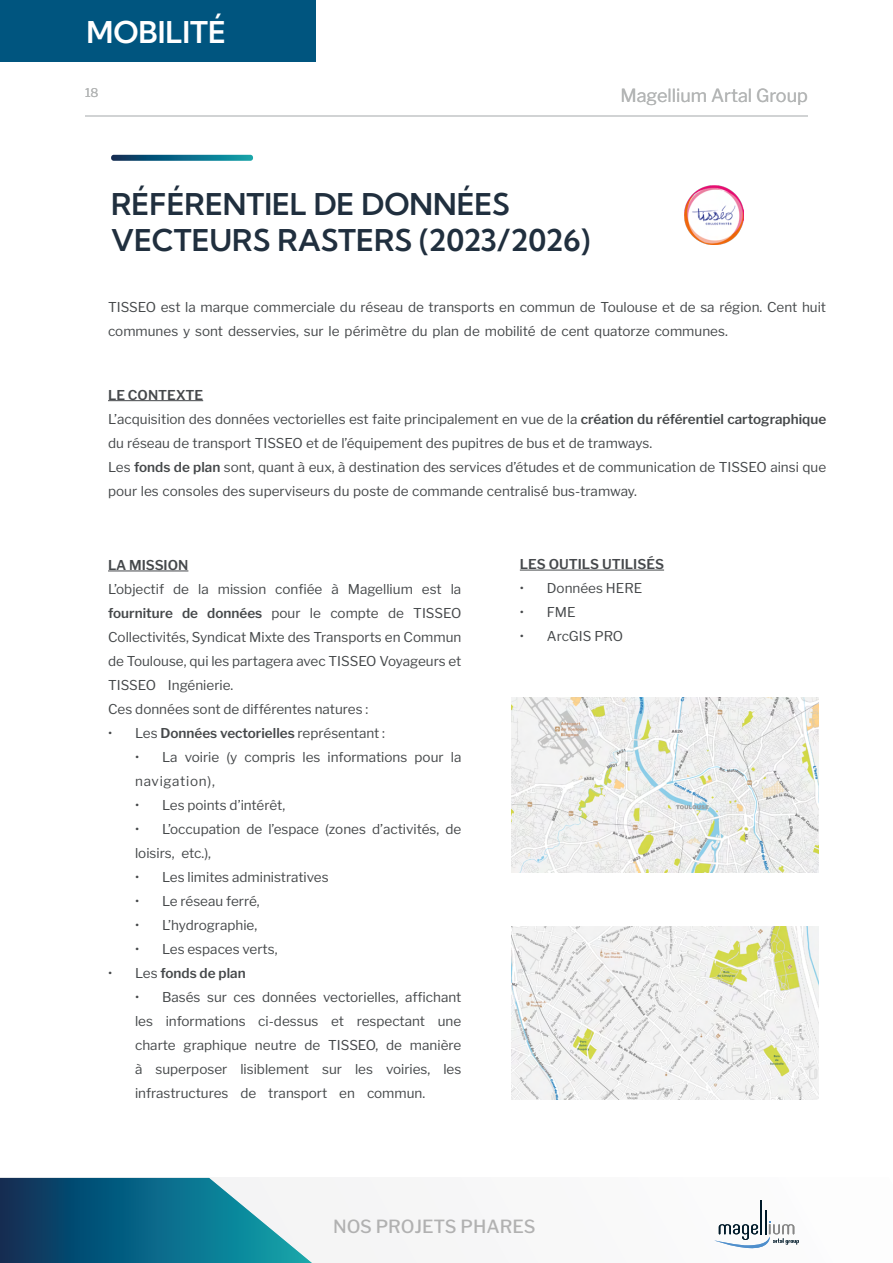
<style>
.page{position:relative;width:893px;height:1263px;background:#fff}
.page>*{position:absolute;margin:0;border:0;box-sizing:border-box;transform-origin:0 0}
.t1{font:600 30px/36px "Kumbh Sans";color:#202f3e}
.t2{font:600 30px "Kumbh Sans";color:#fff}
.t3{font:18px "Libre Franklin";color:#b3b5b5}
.t4{font:500 18px "Libre Franklin";color:#b1b1b1}
.t5{font:13.5px/24px "Libre Franklin";color:#45484a}
.t6{font:600 13.5px "Libre Franklin";color:#45484a}
.t7{font:600 13.5px "Libre Franklin";color:#45484b}
.t8{font:12px "Libre Franklin";color:#b3b5b5}
.s1{font-weight:600;color:#45484b}
.s2{font-weight:600}
.s3{font-weight:400}
</style>
<div class="page">
<svg style="left:111px;top:155px;width:142px;height:6px"></svg>
<div style="left:0;top:0;width:316px;height:62px;background:#00557f"></div>
<hr style="left:108px;top:400px;width:95px;height:1px;background:#45484b">
<hr style="left:520px;top:570px;width:144px;height:1px;background:#45484b">
<img style="left:512px;top:697px;width:307px;height:175px">
<img style="left:512px;top:926px;width:307px;height:174px">
<img style="left:685px;top:186px;width:58px;height:59px">
<hr style="left:108px;top:571px;width:80px;height:1px;background:#45484b">
<div style="left:0;top:1178px;width:893px;height:85px;background:#f8f8f8"></div>
<svg style="left:0;top:1178px;width:312px;height:85px"></svg>
<hr style="left:761px;top:1200px;width:1px;height:34px;background:#001a29">
<svg style="left:714px;top:1209px;width:85px;height:40px"></svg>
<hr style="left:85px;top:115px;width:723px;height:2px;background:#d1d3d4">
<h1 class="t2" style="left:86px;top:13px;width:141px">MOBILITÉ</h1>
<p class="t8" style="left:85px;top:83px;width:15px">18</p>
<h1 class="t1" style="left:111px;top:186px;width:480px">RÉFÉRENTIEL DE DONNÉES<br>VECTEURS RASTERS (2023/2026)</h1>
<h2 class="t3" style="left:620px;top:82px;width:189px">Magellium Artal Group</h2>
<p class="t5" style="left:108px;top:294px;width:720px">TISSEO est la marque commerciale du réseau de transports en commun de Toulouse et de sa région. Cent huit communes y sont desservies, sur le périmètre du plan de mobilité de cent quatorze communes.</p>
<p class="t5" style="left:108px;top:381px;width:720px"><span class="s1">LE CONTEXTE<br></span>L’acquisition des données vectorielles est faite principalement en vue de la <span class="s2">création du référentiel cartographique </span>du réseau de transport TISSEO et de l’équipement des pupitres de bus et de tramways.<br>Les <span class="s2">fonds de plan</span> sont, quant à eux, à destination des services d’études et de communication de TISSEO ainsi que pour les consoles des superviseurs du poste de commande centralisé bus-tramway.</p>
<p class="t7" style="left:108px;top:554px;width:82px">LA MISSION</p>
<p class="t5" style="left:108px;top:576px;width:355px">L’objectif de la mission confiée à Magellium est la <span class="s2">fourniture de données</span> pour le compte de TISSEO Collectivités, Syndicat Mixte des Transports en Commun de Toulouse, qui les partagera avec TISSEO Voyageurs et TISSEO Ingénierie.<br>Ces données sont de différentes natures :</p>
<p class="t6" style="left:108px;top:722px;width:279px"><span class="s3">• Les</span> Données vectorielles <span class="s3">représentant :</span></p>
<p class="t5" style="left:135px;top:744px;width:328px">• La voirie (y compris les informations pour la navigation),</p>
<p class="t5" style="left:135px;top:792px;width:152px">• Les points d’intérêt,</p>
<p class="t5" style="left:135px;top:816px;width:328px">• L’occupation de l’espace (zones d’activités, de loisirs, etc.),</p>
<p class="t5" style="left:135px;top:864px;width:195px">• Les limites administratives</p>
<p class="t5" style="left:135px;top:888px;width:126px">• Le réseau ferré,</p>
<p class="t5" style="left:135px;top:912px;width:124px">• L’hydrographie,</p>
<p class="t5" style="left:135px;top:936px;width:144px">• Les espaces verts,</p>
<p class="t6" style="left:108px;top:962px;width:139px"><span class="s3">• Les</span> fonds de plan</p>
<p class="t5" style="left:135px;top:984px;width:328px;text-align:justify">• Basés sur ces données vectorielles, affichant les informations ci-dessus et respectant une charte graphique neutre de TISSEO, de manière à superposer lisiblement sur les voiries, les infrastructures de transport en commun.</p>
<p class="t7" style="left:520px;top:553px;width:146px">LES OUTILS UTILISÉS</p>
<p class="t5" style="left:520px;top:575px;width:124px">• Données HERE</p>
<p class="t5" style="left:520px;top:599px;width:57px">• FME</p>
<p class="t5" style="left:520px;top:623px;width:105px">• ArcGIS PRO</p>
<h2 class="t4" style="left:333px;top:1212px;width:204px">NOS PROJETS PHARES</h2>
</div>
